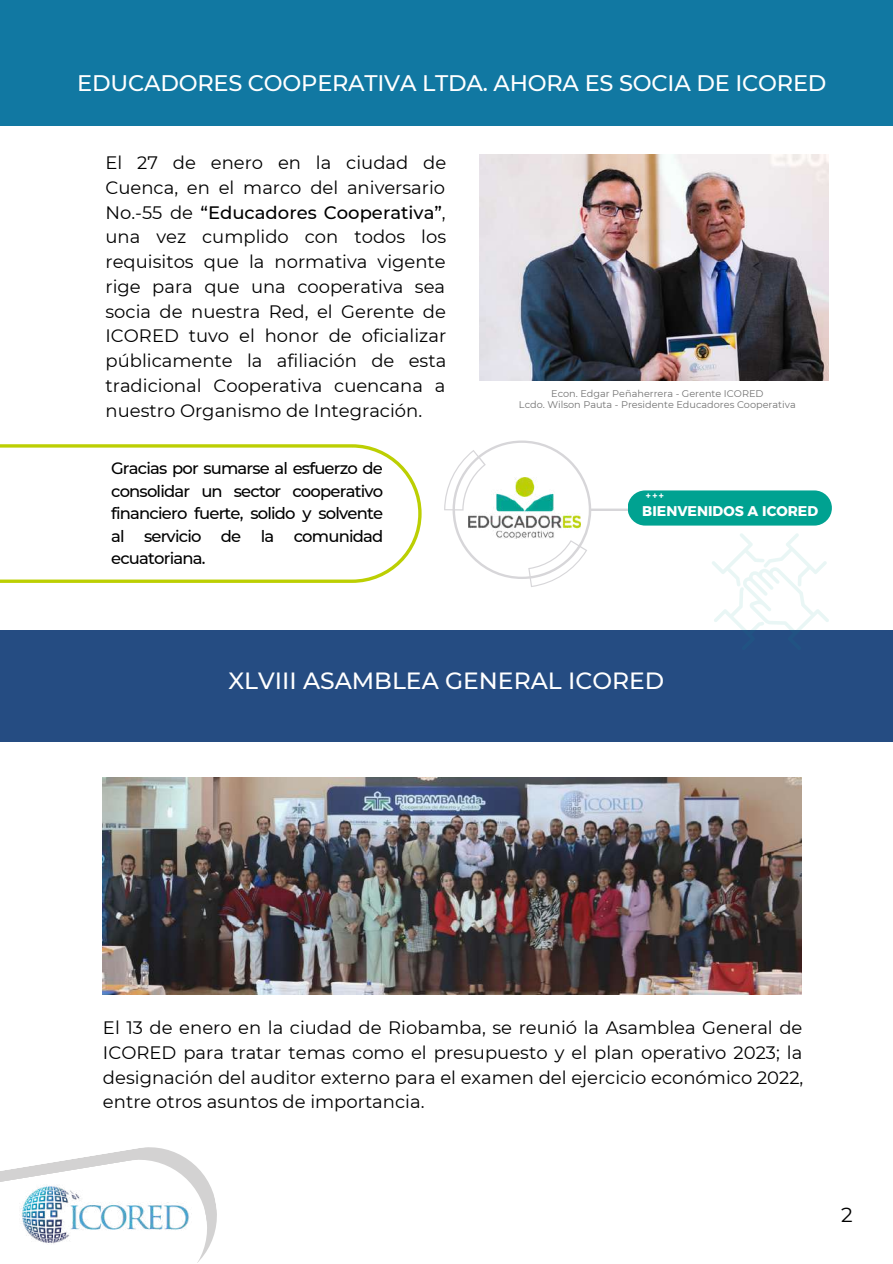
<style>
.page{position:relative;width:893px;height:1264px;background:#fff}
.page>*{position:absolute;margin:0;border:0;box-sizing:border-box;transform-origin:0 0}
.t1{font:500 23.4px "Montserrat";color:#fff}
.t2{font:500 22.5px "Montserrat";letter-spacing:-.01em;color:#fff}
.t3{font:20.4px "Montserrat";color:#000}
.t4{font:18px/24.8px "Montserrat";color:#000;text-align:justify}
.t5{font:500 16.35px/22.5px "Montserrat";letter-spacing:-.05em;color:#000;text-align:justify}
.t6{font:14.1px "Kief Montaser Bold";color:#fff}
.t7{font:9.9px "Kief Montaser Bold";color:#fff}
.t8{font:9.75px/10.5px "Montserrat";color:#737373;text-align:center}
.s1{font-weight:500}
</style>
<div class="page">
<img style="left:103px;top:777px;width:698px;height:217px">
<svg style="left:0;top:1147px;width:217px;height:115px"></svg>
<img style="left:19px;top:1184px;width:172px;height:60px">
<div style="left:0;top:0;width:892px;height:125px;background:#1178a2"></div>
<div style="left:0;top:630px;width:892px;height:112px;background:#254c82"></div>
<svg style="left:712px;top:533px;width:117px;height:97px"></svg>
<img style="left:479px;top:154px;width:349px;height:226px">
<svg style="left:0;top:444px;width:421px;height:139px"></svg>
<svg style="left:444px;top:440px;width:213px;height:147px"></svg>
<img style="left:468px;top:477px;width:112px;height:61px">
<div style="left:627px;top:490px;width:204px;height:35px;background:#00a291;border-radius:18px"></div>
<p class="t2" style="left:77px;top:69px;width:750px">EDUCADORES COOPERATIVA LTDA. AHORA ES SOCIA DE ICORED</p>
<p class="t4" style="left:105px;top:150px;width:342px">El 27 de enero en la ciudad de Cuenca, en el marco del aniversario No.-55 de <span class="s1">“Educadores Cooperativa”</span>, una vez cumplido con todos los requisitos que la normativa vigente rige para que una cooperativa sea socia de nuestra Red, el Gerente de ICORED tuvo el honor de oficializar públicamente la afiliación de esta tradicional Cooperativa cuencana a nuestro Organismo de Integración.</p>
<p class="t5" style="left:111px;top:457px;width:274px">Gracias por sumarse al esfuerzo de consolidar un sector cooperativo financiero fuerte, solido y solvente al servicio de la comunidad ecuatoriana.</p>
<p class="t8" style="left:519px;top:388px;width:278px">Econ. Edgar Peñaherrera - Gerente ICORED<br>Lcdo. Wilson Pauta - Presidente Educadores Cooperativa</p>
<p class="t7" style="left:646px;top:489px;width:19px">+++</p>
<p class="t6" style="left:642px;top:502px;width:177px">BIENVENIDOS A ICORED</p>
<p class="t1" style="left:228px;top:666px;width:437px">XLVIII ASAMBLEA GENERAL ICORED</p>
<p class="t4" style="left:103px;top:1015px;width:701px">El 13 de enero en la ciudad de Riobamba, se reunió la Asamblea General de ICORED para tratar temas como el presupuesto y el plan operativo 2023; la designación del auditor externo para el examen del ejercicio económico 2022, entre otros asuntos de importancia.</p>
<p class="t3" style="left:841px;top:1201px;width:13px">2</p>
</div>
